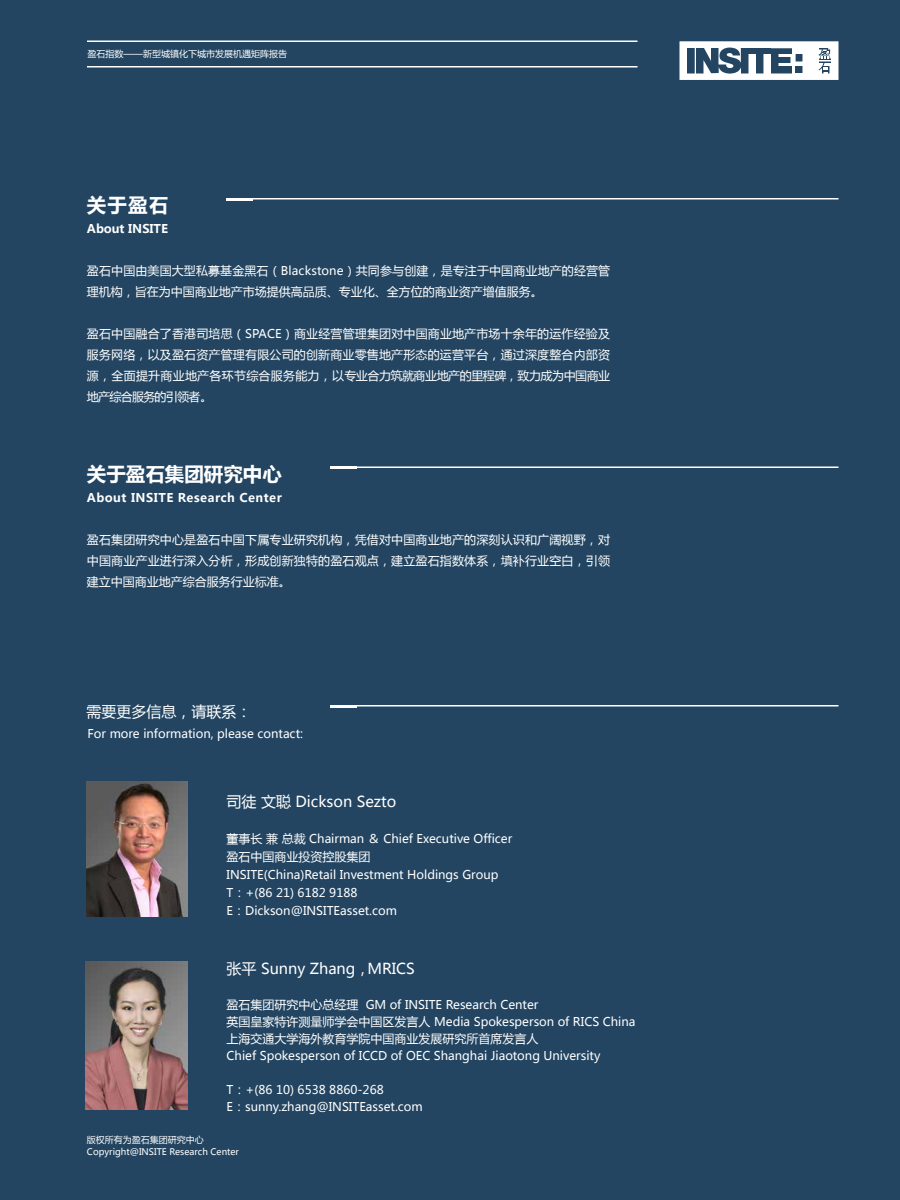
<style>
.page{position:relative;width:900px;height:1200px;background:#234561}
.page>*{position:absolute;margin:0;border:0;box-sizing:border-box;transform-origin:0 0}
.t1{font:700 19.5px "Microsoft Ya Hei";color:#fff}
.t2{font:15px "Microsoft Ya Hei";color:#fff}
.t3{font:12px/21px "Microsoft Ya Hei";color:#fff}
.t4{font:700 12px "Microsoft Ya Hei";letter-spacing:.04em;color:#fff}
.t5{font:700 12px "Microsoft Ya Hei";color:#fff}
.t6{font:9px/12px "Microsoft Ya Hei";color:#fff}
</style>
<div class="page">
<hr style="left:87px;top:40px;width:551px;height:2px;background:#fff">
<hr style="left:87px;top:66px;width:551px;height:2px;background:#fff">
<hr style="left:226px;top:198px;width:612px;height:2px;background:#fff">
<hr style="left:330px;top:466px;width:508px;height:2px;background:#fff">
<hr style="left:330px;top:705px;width:508px;height:1px;background:#fff">
<hr style="left:226px;top:198px;width:28px;height:3px;background:#fff">
<svg style="left:330px;top:468px;width:27px;height:1px"></svg>
<hr style="left:330px;top:705px;width:27px;height:3px;background:#fff">
<img style="left:87px;top:782px;width:101px;height:134px">
<svg style="left:680px;top:41px;width:158px;height:39px"></svg>
<img style="left:86px;top:962px;width:102px;height:148px">
<p class="t6" style="left:88px;top:47px;width:201px">盈石指数——新型城镇化下城市发展机遇矩阵报告</p>
<h1 class="t1" style="left:87px;top:191px;width:83px">关于盈石</h1>
<p class="t5" style="left:87px;top:220px;width:83px">About INSITE</p>
<p class="t3" style="left:87px;top:259px;width:525px">盈石中国由美国大型私募基金黑石（Blackstone）共同参与创建，是专注于中国商业地产的经营管理机构，旨在为中国商业地产市场提供高品质、专业化、全方位的商业资产增值服务。</p>
<p class="t3" style="left:87px;top:322px;width:525px;text-align:justify">盈石中国融合了香港司培思（SPACE）商业经营管理集团对中国商业地产市场十余年的运作经验及服务网络，以及盈石资产管理有限公司的创新商业零售地产形态的运营平台，通过深度整合内部资源，全面提升商业地产各环节综合服务能力，以专业合力筑就商业地产的里程碑，致力成为中国商业地产综合服务的引领者。</p>
<h1 class="t1" style="left:87px;top:460px;width:196px">关于盈石集团研究中心</h1>
<p class="t4" style="left:87px;top:489px;width:196px">About INSITE Research Center</p>
<p class="t3" style="left:87px;top:528px;width:525px;text-align:justify">盈石集团研究中心是盈石中国下属专业研究机构，凭借对中国商业地产的深刻认识和广阔视野，对中国商业产业进行深入分析，形成创新独特的盈石观点，建立盈石指数体系，填补行业空白，引领建立中国商业地产综合服务行业标准。</p>
<p class="t2" style="left:86px;top:701px;width:167px">需要更多信息，请联系：</p>
<p class="t3" style="left:88px;top:722px;width:217px">For more information, please contact:</p>
<p class="t2" style="left:227px;top:792px;width:171px">司徒 文聪 Dickson Sezto</p>
<p class="t3" style="left:227px;top:830px;width:287px;line-height:18px">董事长 兼 总裁 Chairman ＆ Chief Executive Officer盈石中国商业投资控股集团<br>INSITE(China)Retail Investment Holdings Group<br>T：+(86 21) 6182 9188<br>E：Dickson@INSITEasset.com</p>
<p class="t2" style="left:227px;top:959px;width:190px">张平 Sunny Zhang，MRICS</p>
<p class="t3" style="left:227px;top:995px;width:410px;line-height:17.1px">盈石集团研究中心总经理 GM of INSITE Research Center<br>英国皇家特许测量师学会中国区发言人 Media Spokesperson of RICS China上海交通大学海外教育学院中国商业发展研究所首席发言人<br>Chief Spokesperson of ICCD of OEC Shanghai Jiaotong University</p>
<p class="t3" style="left:227px;top:1081px;width:198px;line-height:17.1px">T：+(86 10) 6538 8860-268<br>E：sunny.zhang@INSITEasset.com</p>
<p class="t6" style="left:87px;top:1133px;width:154px">版权所有为盈石集团研究中心<br>Copyright@INSITE Research Center</p>
</div>
